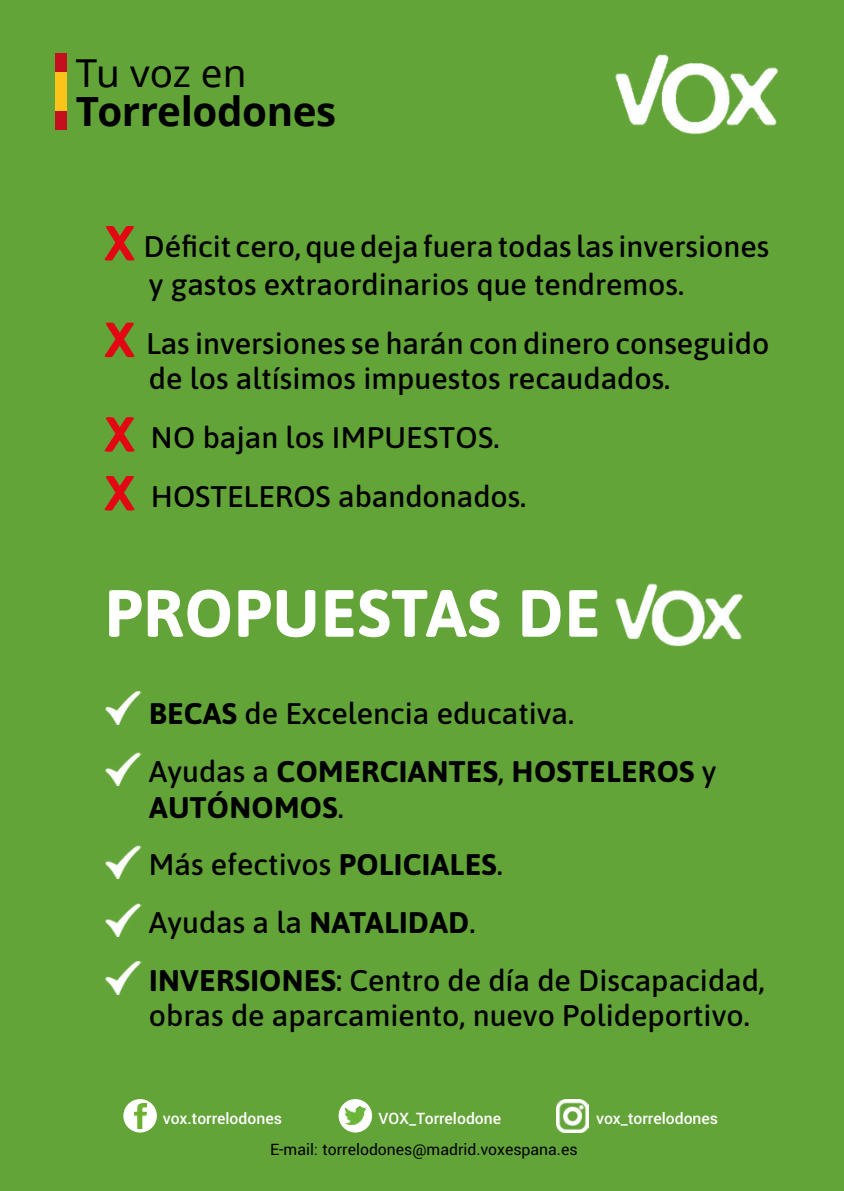
<style>
.page{position:relative;width:844px;height:1191px;background:#fff}
.page>*{position:absolute;margin:0;border:0;box-sizing:border-box;transform-origin:0 0}
.t1{font:700 66.5px "Asap";letter-spacing:.01em;color:#fff}
.t2{font:700 40.25px "Noto Sans";letter-spacing:-.01em;color:#000}
.t3{font:38.5px "Noto Sans";letter-spacing:-.005em;color:#000}
.t4{font:500 29.75px/57.8px "Asap";color:#000}
.t5{font:500 17.5px "Yantramanav";color:#fff}
.t6{font:17.5px "Yantramanav";color:#000}
.s1{font-weight:700;font-size:49px;color:#e30613}
.s2{font-weight:700}
</style>
<div class="page">
<div style="left:0;top:0;width:843px;height:1191px;background:#62a437"></div>
<div style="left:123px;top:1099px;width:34px;height:33px;background:#fff;border-radius:50%"></div>
<img style="left:134px;top:1103px;width:12px;height:25px">
<div style="left:338px;top:1099px;width:34px;height:33px;background:#fff;border-radius:50%"></div>
<img style="left:344px;top:1106px;width:22px;height:19px">
<img style="left:556px;top:1099px;width:32px;height:33px">
<img style="left:615px;top:54px;width:164px;height:80px">
<div style="left:55px;top:53px;width:11px;height:77px;background:#c50f1e"></div>
<div style="left:55px;top:72px;width:11px;height:39px;background:#fcc31a"></div>
<img style="left:615px;top:583px;width:128px;height:63px">
<img style="left:105px;top:691px;width:36px;height:33px">
<img style="left:105px;top:752px;width:36px;height:33px">
<img style="left:105px;top:845px;width:36px;height:33px">
<img style="left:105px;top:903px;width:36px;height:33px">
<img style="left:105px;top:961px;width:36px;height:33px">
<p class="t3" style="left:76px;top:47px;width:172px">Tu voz en</p>
<h2 class="t2" style="left:76px;top:83px;width:262px">Torrelodones</h2>
<p class="t4" style="left:149px;top:226px;width:621px;line-height:37.8px;text-indent:-45px"><span class="s1">X</span> Déficit cero, que deja fuera todas las inversiones y gastos extraordinarios que tendremos.</p>
<p class="t4" style="left:149px;top:324px;width:621px;line-height:35.7px;text-indent:-45px"><span class="s1">X</span> Las inversiones se harán con dinero conseguido de los altísimos impuestos recaudados.</p>
<p class="t4" style="left:104px;top:407px;width:423px;line-height:58.8px"><span class="s1">X</span> NO bajan los IMPUESTOS.<br><span class="s1">X</span> HOSTELEROS abandonados.</p>
<h1 class="t1" style="left:105px;top:566px;width:497px">PROPUESTAS DE</h1>
<p class="t4" style="left:149px;top:683px;width:569px"><span class="s2">BECAS</span> de Excelencia educativa.<br>Ayudas a <span class="s2">COMERCIANTES</span>, <span class="s2">HOSTELEROS</span> y</p>
<p class="t4" style="left:149px;top:776px;width:617px"><span class="s2">AUTÓNOMOS</span>.<br>Más efectivos <span class="s2">POLICIALES</span>.<br>Ayudas a la <span class="s2">NATALIDAD</span>.<br><span class="s2">INVERSIONES</span>: Centro de día de Discapacidad,</p>
<p class="t4" style="left:149px;top:985px;width:602px">obras de aparcamiento, nuevo Polideportivo.</p>
<p class="t5" style="left:163px;top:1107px;width:120px">vox.torrelodones</p>
<p class="t5" style="left:378px;top:1107px;width:124px">VOX_Torrelodone</p>
<p class="t5" style="left:596px;top:1107px;width:123px">vox_torrelodones</p>
<p class="t6" style="left:270px;top:1138px;width:309px">E-mail: torrelodones@madrid.voxespana.es</p>
</div>
